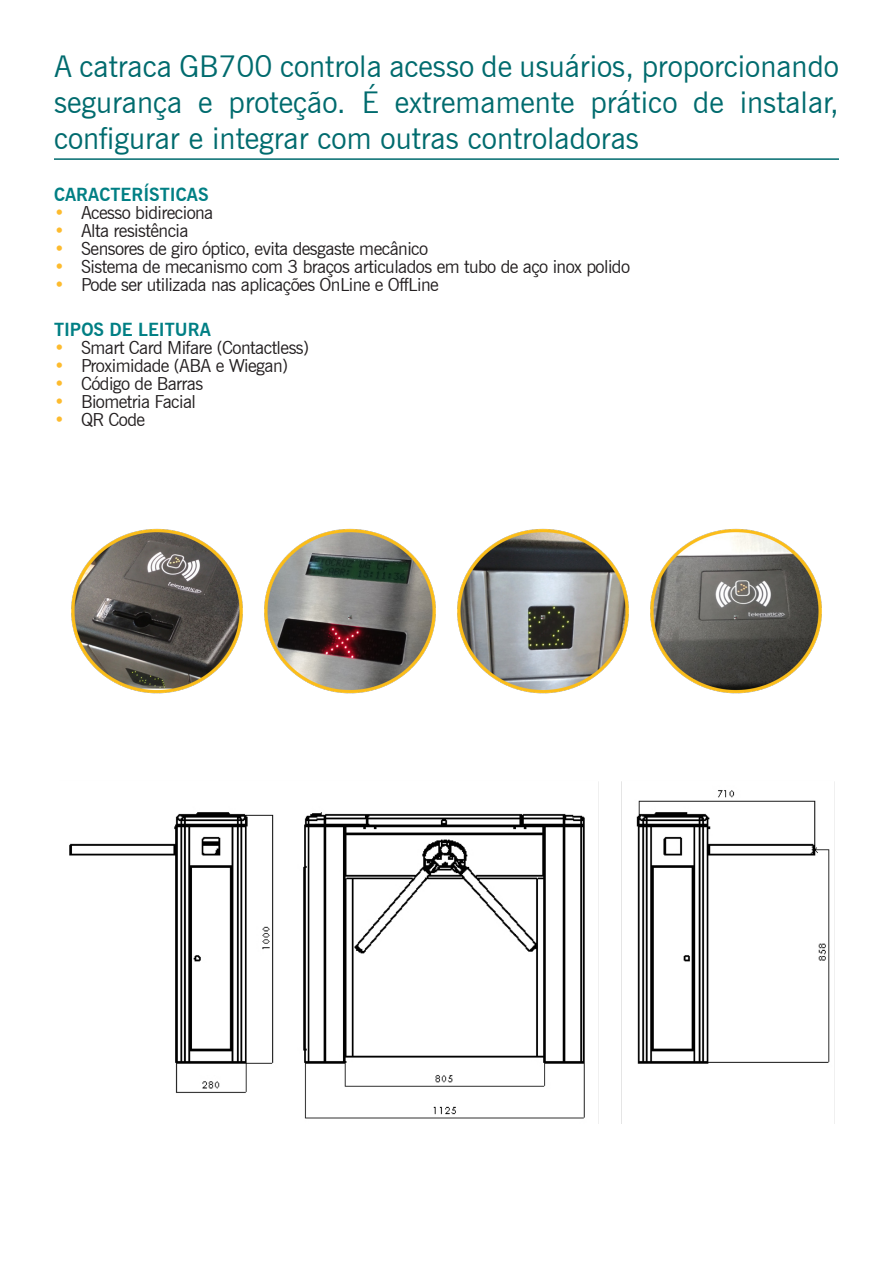
<style>
.page{position:relative;width:893px;height:1263px;background:#fff}
.page>*{position:absolute;margin:0;border:0;box-sizing:border-box;transform-origin:0 0}
.t1{font:30px/36px "News Gothic BT";color:#006b6e}
.t2{font:18px "News Gothic BT";letter-spacing:-.03em;color:#231f20}
.t3{font:700 18px "News Gothic BT";color:#007f84}
.s1{color:#fdbb2e}
</style>
<div class="page">
<hr style="left:54px;top:158px;width:785px;height:2px;background:#006b6e">
<img style="left:71px;top:528px;width:172px;height:166px">
<img style="left:264px;top:528px;width:172px;height:166px">
<img style="left:457px;top:528px;width:172px;height:166px">
<img style="left:650px;top:528px;width:172px;height:166px">
<img style="left:69px;top:781px;width:766px;height:342px">
<p class="t1" style="left:54px;top:48px;width:786px">A catraca GB700 controla acesso de usuários, proporcionando</p>
<p class="t1" style="left:54px;top:84px;width:786px">segurança e proteção. É extremamente prático de instalar, configurar e integrar com outras controladoras</p>
<p class="t3" style="left:54px;top:183px;width:156px">CARACTERÍSTICAS</p>
<p class="t2" style="left:54px;top:201px;width:161px"><span class="s1">•</span> Acesso bidireciona</p>
<p class="t2" style="left:54px;top:219px;width:136px"><span class="s1">•</span> Alta resistência</p>
<p class="t2" style="left:54px;top:237px;width:376px"><span class="s1">•</span> Sensores de giro óptico, evita desgaste mecânico</p>
<p class="t2" style="left:54px;top:255px;width:578px"><span class="s1">•</span> Sistema de mecanismo com 3 braços articulados em tubo de aço inox polido</p>
<p class="t2" style="left:54px;top:273px;width:386px"><span class="s1">•</span> Pode ser utilizada nas aplicações OnLine e OffLine</p>
<p class="t3" style="left:54px;top:318px;width:158px">TIPOS DE LEITURA</p>
<p class="t2" style="left:54px;top:336px;width:257px"><span class="s1">•</span> Smart Card Mifare (Contactless)</p>
<p class="t2" style="left:54px;top:354px;width:236px"><span class="s1">•</span> Proximidade (ABA e Wiegan)</p>
<p class="t2" style="left:54px;top:372px;width:151px"><span class="s1">•</span> Código de Barras</p>
<p class="t2" style="left:54px;top:390px;width:144px"><span class="s1">•</span> Biometria Facial</p>
<p class="t2" style="left:54px;top:408px;width:93px"><span class="s1">•</span> QR Code</p>
</div>
